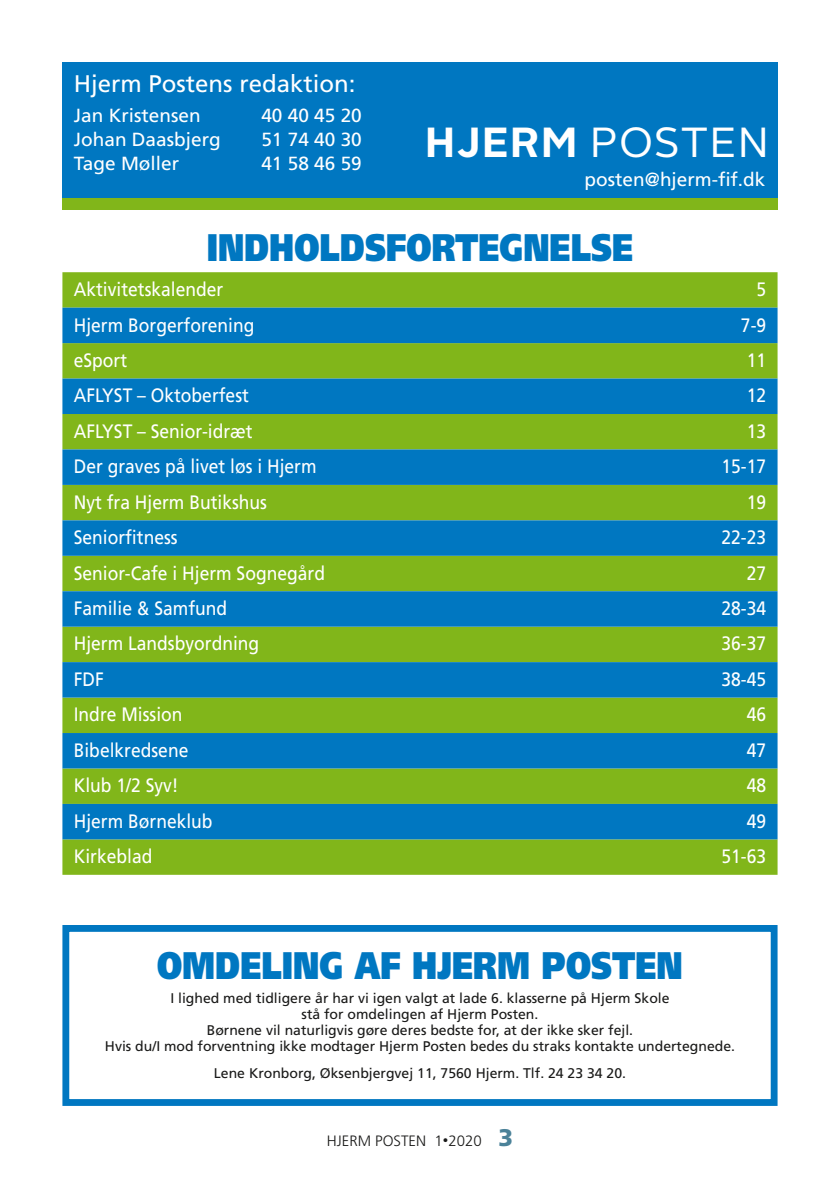
<style>
.page{position:relative;width:840px;height:1191px;background:#fff}
.page>*{position:absolute;margin:0;border:0;box-sizing:border-box;transform-origin:0 0}
.t1{font:42px "Alright Sans";letter-spacing:.03em;color:#fff}
.t2{font:900 38.4px "Frutiger LT Std";color:#0077c1;scale:.8 1}
.t3{font:24px "Frutiger LT Std";color:#fff}
.t4{font:19.4px "Frutiger LT Std";color:#fff;scale:.9 1}
.t5{font:19px "Frutiger LT Std";color:#fff}
.t6{font:300 15px "Frutiger LT Std";color:#191918}
.t7{font:14px/16px "Frutiger LT Std";color:#191918;text-align:center}
.s1{font-weight:700}
.s2{font-size:11px}
.s3{font-weight:900;font-size:24px;color:#4b8299}
</style>
<div class="page">
<div style="left:62px;top:62px;width:715px;height:148px;background:#0077c1"></div>
<div style="left:62px;top:198px;width:715px;height:12px;background:#81b61a"></div>
<div style="left:62px;top:272px;width:715px;height:602px;background:#81b61a"></div>
<svg style="left:62px;top:308px;width:715px;height:531px;background:#3c9474"></svg>
<div style="left:62px;top:925px;width:715px;height:181px;background:#fff;border:7px solid #0077c1"></div>
<p class="t3" style="left:74px;top:69px;width:283px">Hjerm Postens redaktion:</p>
<p class="t5" style="left:74px;top:104px;width:128px">Jan Kristensen</p>
<p class="t5" style="left:261px;top:104px;width:102px">40 40 45 20</p>
<p class="t5" style="left:74px;top:128px;width:148px">Johan Daasbjerg</p>
<p class="t5" style="left:261px;top:128px;width:102px">51 74 40 30</p>
<p class="t5" style="left:74px;top:152px;width:107px">Tage Møller</p>
<p class="t5" style="left:261px;top:152px;width:102px">41 58 46 59</p>
<h1 class="t1" style="left:425px;top:113px;width:345px"><span class="s1">HJERM</span> POSTEN</h1>
<p class="t5" style="left:584px;top:168px;width:182px">posten@hjerm-fif.dk</p>
<h2 class="t2" style="left:206px;top:224px;width:534px">INDHOLDSFORTEGNELSE</h2>
<p class="t4" style="left:74px;top:278px;width:168px">Aktivitetskalender</p>
<p class="t4" style="left:756px;top:278px;width:12px">5</p>
<p class="t4" style="left:74px;top:313px;width:202px">Hjerm Borgerforening</p>
<p class="t4" style="left:740px;top:313px;width:30px">7-9</p>
<p class="t4" style="left:74px;top:349px;width:61px">eSport</p>
<p class="t4" style="left:746px;top:349px;width:23px">11</p>
<p class="t4" style="left:74px;top:384px;width:196px">AFLYST – Oktoberfest</p>
<p class="t4" style="left:746px;top:384px;width:23px">12</p>
<p class="t4" style="left:74px;top:420px;width:200px">AFLYST – Senior-idræt</p>
<p class="t4" style="left:746px;top:420px;width:23px">13</p>
<p class="t4" style="left:74px;top:455px;width:271px">Der graves på livet løs i Hjerm</p>
<p class="t4" style="left:721px;top:455px;width:51px">15-17</p>
<p class="t4" style="left:74px;top:490px;width:216px">Nyt fra Hjerm Butikshus</p>
<p class="t4" style="left:746px;top:490px;width:23px">19</p>
<p class="t4" style="left:74px;top:526px;width:117px">Seniorfitness</p>
<p class="t4" style="left:721px;top:526px;width:51px">22-23</p>
<p class="t4" style="left:74px;top:561px;width:280px">Senior-Cafe i Hjerm Sognegård</p>
<p class="t4" style="left:746px;top:561px;width:23px">27</p>
<p class="t4" style="left:74px;top:597px;width:172px">Familie &amp; Samfund</p>
<p class="t4" style="left:721px;top:597px;width:51px">28-34</p>
<p class="t4" style="left:74px;top:632px;width:207px">Hjerm Landsbyordning</p>
<p class="t4" style="left:721px;top:632px;width:51px">36-37</p>
<p class="t4" style="left:74px;top:668px;width:35px">FDF</p>
<p class="t4" style="left:721px;top:668px;width:51px">38-45</p>
<p class="t4" style="left:74px;top:703px;width:122px">Indre Mission</p>
<p class="t4" style="left:746px;top:703px;width:23px">46</p>
<p class="t4" style="left:74px;top:738px;width:129px">Bibelkredsene</p>
<p class="t4" style="left:746px;top:738px;width:23px">47</p>
<p class="t4" style="left:74px;top:774px;width:118px">Klub 1/2 Syv!</p>
<p class="t4" style="left:746px;top:774px;width:23px">48</p>
<p class="t4" style="left:74px;top:809px;width:156px">Hjerm Børneklub</p>
<p class="t4" style="left:746px;top:809px;width:23px">49</p>
<p class="t4" style="left:74px;top:845px;width:89px">Kirkeblad</p>
<p class="t4" style="left:721px;top:845px;width:51px">51-63</p>
<h2 class="t2" style="left:157px;top:942px;width:658px">OMDELING AF HJERM POSTEN</h2>
<p class="t7" style="left:105px;top:990px;width:631px">I lighed med tidligere år har vi igen valgt at lade 6. klasserne på Hjerm Skole<br>stå for omdelingen af Hjerm Posten.<br>Børnene vil naturligvis gøre deres bedste for, at der ikke sker fejl.<br>Hvis du/I mod forventning ikke modtager Hjerm Posten bedes du straks kontakte undertegnede.</p>
<p class="t7" style="left:214px;top:1065px;width:413px">Lene Kronborg, Øksenbjergvej 11, 7560 Hjerm. Tlf. 24 23 34 20.</p>
<p class="t6" style="left:326px;top:1132px;width:188px">HJERM POSTEN 1<span class="s2">•</span>2020 <span class="s3">3</span></p>
</div>
